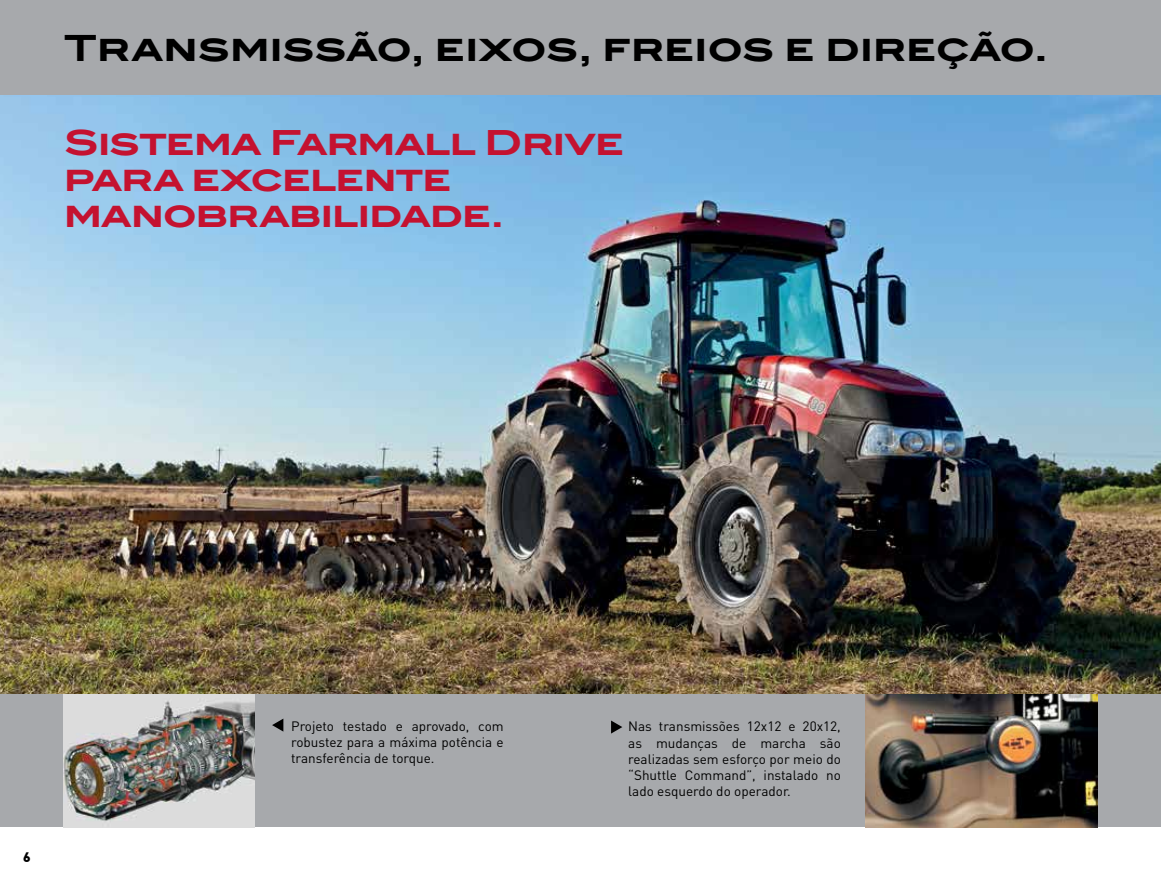
<style>
.page{position:relative;width:1161px;height:891px;background:#fff}
.page>*{position:absolute;margin:0;border:0;box-sizing:border-box;transform-origin:0 0}
.t1{font:700 36px "Blair ITC Std";letter-spacing:-.01em;color:#000}
.t2{font:700 34.5px/36px "Blair ITC Std";letter-spacing:-.035em;color:#c41230}
.t3{font:13.5px/16.2px "DIN";color:#000;text-align:justify}
.t4{font:900 13.5px "DIN";color:#000}
</style>
<div class="page">
<img style="left:0;top:94px;width:1161px;height:600px">
<div style="left:0;top:694px;width:1161px;height:133px;background:#a7a9ac"></div>
<div style="left:0;top:0;width:1161px;height:94px;background:#a7a9ac"></div>
<img style="left:64px;top:694px;width:191px;height:133px">
<img style="left:866px;top:694px;width:231px;height:133px">
<svg style="left:272px;top:719px;width:11px;height:13px"></svg>
<svg style="left:611px;top:721px;width:11px;height:13px"></svg>
<h1 class="t1" style="left:64px;top:25px;width:986px">Transmissão, eixos, freios e direção.</h1>
<h2 class="t2" style="left:64px;top:124px;width:562px">Sistema Farmall Drive para excelente manobrabilidade.</h2>
<p class="t4" style="left:23px;top:848px;width:9px">6</p>
<p class="t3" style="left:291px;top:717px;width:214px">Projeto testado e aprovado, com robustez para a máxima potência e transferência de torque.</p>
<p class="t3" style="left:628px;top:718px;width:214px">Nas transmissões 12x12 e 20x12, as mudanças de marcha são realizadas sem esforço por meio do “Shuttle Command”, instalado no lado esquerdo do operador.</p>
</div>
